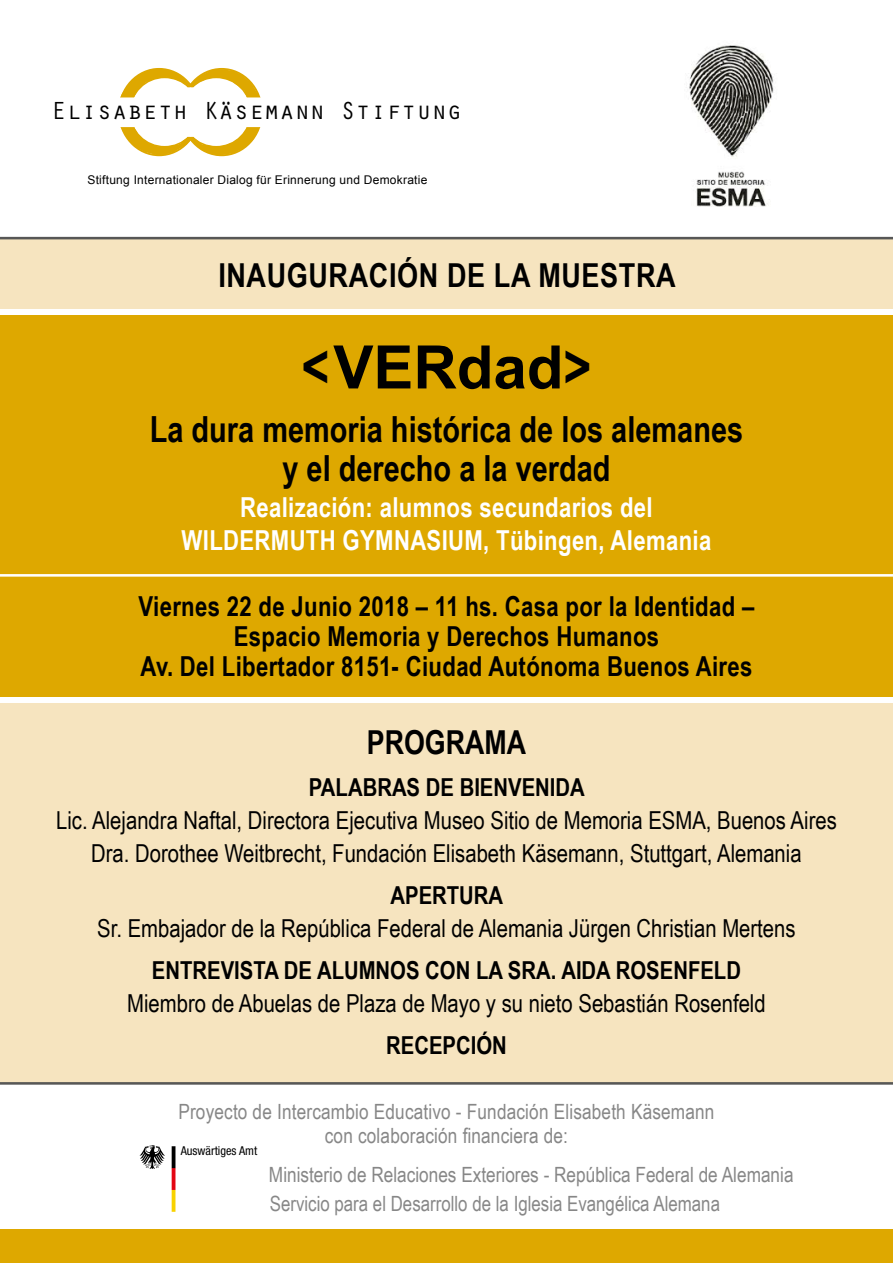
<style>
.page{position:relative;width:893px;height:1263px;background:#fff}
.page>*{position:absolute;margin:0;border:0;box-sizing:border-box;transform-origin:0 0}
.t1{font:700 60px "Arial";color:#000;scale:.8 1}
.t2{font:700 36px/39px "Arial Narrow";color:#000;text-align:center}
.t3{font:700 33px "Arial Narrow";letter-spacing:.02em;color:#000}
.t4{font:700 33px "Arial Narrow";color:#000}
.t5{font:700 27.6px/30px "Arial Narrow";letter-spacing:.01em;color:#000;text-align:center}
.t6{font:700 27.6px/33px "Arial Narrow";letter-spacing:.01em;color:#fff;text-align:center}
.t7{font:25.65px "Orator Std";letter-spacing:-.005em;color:#000}
.t8{font:24.75px/33px "Arial Narrow";color:#000;text-align:center}
.t9{font:700 24.75px "Arial Narrow";color:#000}
.t10{font:21px/24px "Arial Narrow";color:#878787;text-align:center}
.t11{font:condensed 12.3px "Helvetica Neue LT Std";color:#000}
.t12{font:12px "Arial";letter-spacing:.02em;color:#000}
</style>
<div class="page">
<div style="left:0;top:239px;width:893px;height:844px;background:#f6e4bf"></div>
<hr style="left:0;top:237px;width:893px;height:2px;background:#575756">
<hr style="left:0;top:1082px;width:893px;height:3px;background:#575756">
<div style="left:0;top:312px;width:893px;height:387px;background:#dea800"></div>
<svg style="left:120px;top:68px;width:141px;height:88px"></svg>
<div style="left:0;top:1229px;width:893px;height:34px;background:#dea800"></div>
<div style="left:0;top:309px;width:893px;height:5px;background:#fff"></div>
<div style="left:0;top:697px;width:893px;height:5px;background:#fff"></div>
<img style="left:689px;top:45px;width:85px;height:162px">
<svg style="left:139px;top:1145px;width:26px;height:24px"></svg>
<svg style="left:172px;top:1146px;width:3px;height:66px"></svg>
<hr style="left:0;top:574px;width:893px;height:3px;background:#fff">
<p class="t7" style="left:51px;top:92px;width:413px">Elisabeth Käsemann Stiftung</p>
<p class="t12" style="left:87px;top:171px;width:341px">Stiftung Internationaler Dialog für Erinnerung und Demokratie</p>
<h3 class="t3" style="left:218px;top:250px;width:459px">INAUGURACIÓN DE LA MUESTRA</h3>
<h1 class="t1" style="left:301px;top:328px;width:364px">&lt;VERdad&gt;</h1>
<h2 class="t2" style="left:150px;top:408px;width:595px">La dura memoria histórica de los alemanes y el derecho a la verdad</h2>
<p class="t6" style="left:182px;top:490px;width:531px">Realización: alumnos secundarios del<br>WILDERMUTH GYMNASIUM, Tübingen, Alemania</p>
<p class="t5" style="left:139px;top:590px;width:617px">Viernes 22 de Junio 2018 – 11 hs. Casa por la Identidad –<br>Espacio Memoria y Derechos Humanos<br>Av. Del Libertador 8151- Ciudad Autónoma Buenos Aires</p>
<h3 class="t4" style="left:367px;top:718px;width:161px">PROGRAMA</h3>
<p class="t9" style="left:309px;top:769px;width:277px">PALABRAS DE BIENVENIDA</p>
<p class="t8" style="left:56px;top:803px;width:782px">Lic. Alejandra Naftal, Directora Ejecutiva Museo Sitio de Memoria ESMA, Buenos Aires<br>Dra. Dorothee Weitbrecht, Fundación Elisabeth Käsemann, Stuttgart, Alemania</p>
<p class="t9" style="left:390px;top:877px;width:114px">APERTURA</p>
<p class="t8" style="left:97px;top:911px;width:700px">Sr. Embajador de la República Federal de Alemania Jürgen Christian Mertens</p>
<p class="t9" style="left:152px;top:952px;width:590px">ENTREVISTA DE ALUMNOS CON LA SRA. AIDA ROSENFELD</p>
<p class="t8" style="left:127px;top:986px;width:640px">Miembro de Abuelas de Plaza de Mayo y su nieto Sebastián Rosenfeld</p>
<p class="t9" style="left:386px;top:1027px;width:122px">RECEPCIÓN</p>
<p class="t10" style="left:178px;top:1098px;width:538px">Proyecto de Intercambio Educativo - Fundación Elisabeth Käsemann con colaboración financiera de:</p>
<p class="t11" style="left:181px;top:1144px;width:78px">Auswärtiges Amt</p>
<p class="t10" style="left:269px;top:1162px;width:526px">Ministerio de Relaciones Exteriores - República Federal de Alemania</p>
<p class="t10" style="left:270px;top:1190px;width:452px">Servicio para el Desarrollo de la Iglesia Evangélica Alemana</p>
</div>
